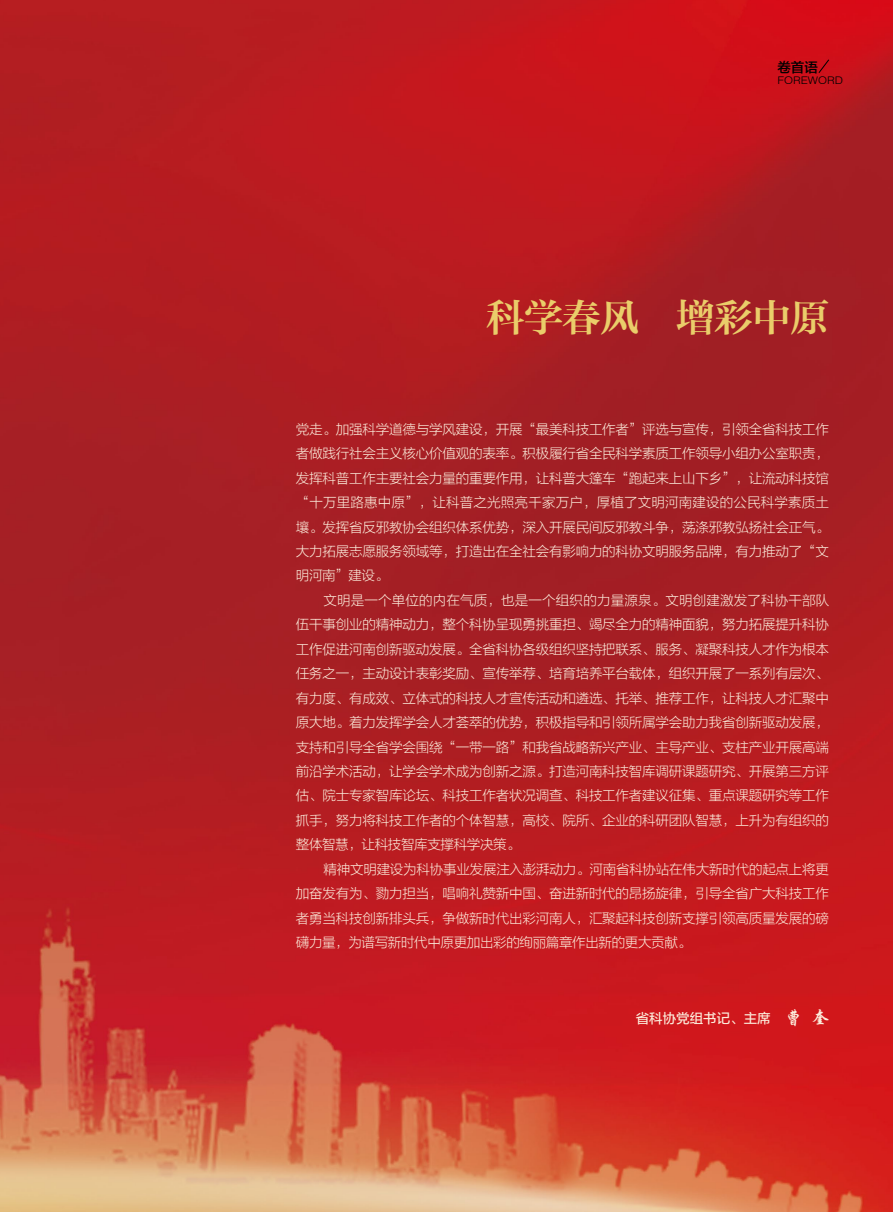
<style>
.page{position:relative;width:893px;height:1212px;background:#fff}
.page>*{position:absolute;margin:0;border:0;box-sizing:border-box;transform-origin:0 0}
.t1{font:39px "FZZYSK1 GBK1 0";letter-spacing:-.025em;color:#eacd6a}
.t2{font:13.5px/24.5px "FZLTXHK GBK1 0";letter-spacing:-.015em;color:#fcecdb;text-align:justify}
.t3{font:13.5px "FZLTZHUNHK GBK1 0";color:#fcecdb}
.t4{font:13.5px "FZLTZHK GBK1 0";color:#000}
.t5{font:300 10.5px "Swiss 721 BT";color:#000;scale:1.13 1}
.s1{font-family:"FZXKK GBK1 0";font-size:18px}
</style>
<div class="page">
<img style="left:0;top:0;width:893px;height:1212px">
<svg style="left:818px;top:59px;width:11px;height:14px"></svg>
<p class="t4" style="left:777px;top:59px;width:42px">卷首语</p>
<p class="t5" style="left:777px;top:73px;width:60px">FOREWORD</p>
<h1 class="t1" style="left:486px;top:297px;width:345px">科学春风 增彩中原</h1>
<p class="t2" style="left:296px;top:417px;width:535px">党走。加强科学道德与学风建设，开展“最美科技工作者”评选与宣传，引领全省科技工作者做践行社会主义核心价值观的表率。积极履行省全民科学素质工作领导小组办公室职责，发挥科普工作主要社会力量的重要作用，让科普大篷车“跑起来上山下乡”，让流动科技馆“十万里路惠中原”，让科普之光照亮千家万户，厚植了文明河南建设的公民科学素质土壤。发挥省反邪教协会组织体系优势，深入开展民间反邪教斗争，荡涤邪教弘扬社会正气。大力拓展志愿服务领域等，打造出在全社会有影响力的科协文明服务品牌，有力推动了“文明河南”建设。</p>
<p class="t2" style="left:296px;top:588px;width:535px;text-indent:28px">文明是一个单位的内在气质，也是一个组织的力量源泉。文明创建激发了科协干部队伍干事创业的精神动力，整个科协呈现勇挑重担、竭尽全力的精神面貌，努力拓展提升科协工作促进河南创新驱动发展。全省科协各级组织坚持把联系、服务、凝聚科技人才作为根本任务之一，主动设计表彰奖励、宣传举荐、培育培养平台载体，组织开展了一系列有层次、有力度、有成效、立体式的科技人才宣传活动和遴选、托举、推荐工作，让科技人才汇聚中原大地。着力发挥学会人才荟萃的优势，积极指导和引领所属学会助力我省创新驱动发展，支持和引导全省学会围绕“一带一路”和我省战略新兴产业、主导产业、支柱产业开展高端前沿学术活动，让学会学术成为创新之源。打造河南科技智库调研课题研究、开展第三方评估、院士专家智库论坛、科技工作者状况调查、科技工作者建议征集、重点课题研究等工作抓手，努力将科技工作者的个体智慧，高校、院所、企业的科研团队智慧，上升为有组织的整体智慧，让科技智库支撑科学决策。</p>
<p class="t2" style="left:296px;top:857px;width:535px;text-indent:28px">精神文明建设为科协事业发展注入澎湃动力。河南省科协站在伟大新时代的起点上将更加奋发有为、勠力担当，唱响礼赞新中国、奋进新时代的昂扬旋律，引导全省广大科技工作者勇当科技创新排头兵，争做新时代出彩河南人，汇聚起科技创新支撑引领高质量发展的磅礴力量，为谱写新时代中原更加出彩的绚丽篇章作出新的更大贡献。</p>
<p class="t3" style="left:636px;top:1011px;width:195px">省科协党组书记、主席 <span class="s1">曹 奎</span></p>
</div>
